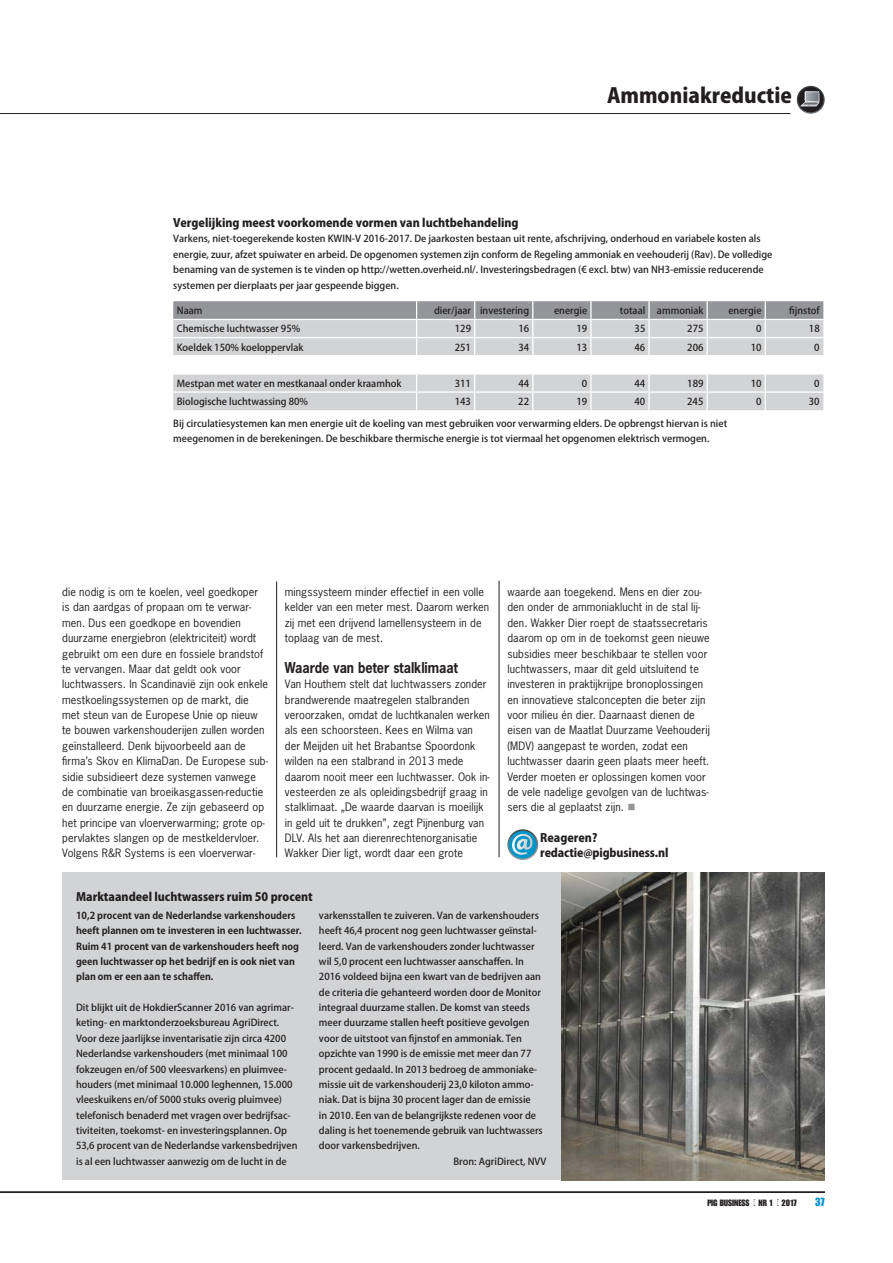
<style>
.page{position:relative;width:893px;height:1263px;background:#fff}
.page>*{position:absolute;margin:0;border:0;box-sizing:border-box;transform-origin:0 0}
.t1{font:20.55px "Koz Go Pro Heavy 90 msp RKSJ H";color:#231f20}
.t2{font:700 14.1px "News Gothic Std";color:#231f20;scale:.9 1}
.t3{font:11.55px/15.3px "Koz Go Pro Heavy 90 msp RKSJ H";color:#231f20}
.t4{font:11.55px "Impact LT Std";color:#0392ce}
.t5{font:10.95px/15.3px "News Gothic Std";letter-spacing:.01em;color:#231f20}
.t6{font:9.6px/15.3px "Koz Go Pro Medium 90 msp RKSJ H";color:#231f20}
.t7{font:9.6px/15.3px "Koz Go Pro Bold 90 msp RKSJ H";color:#231f20}
.t8{font:9px "Impact LT Std";color:#231f20}
</style>
<div class="page">
<hr style="left:0;top:113px;width:790px;height:1px;background:#231f20">
<hr style="left:0;top:1192px;width:825px;height:1px;background:#231f20">
<svg style="left:507px;top:829px;width:31px;height:31px"></svg>
<hr style="left:276px;top:581px;width:1px;height:276px;background:#231f20">
<hr style="left:499px;top:581px;width:1px;height:276px;background:#231f20">
<div style="left:62px;top:873px;width:763px;height:307px;background:#d2d3d4"></div>
<img style="left:561px;top:873px;width:264px;height:307px">
<svg style="left:797px;top:86px;width:28px;height:28px"></svg>
<svg style="left:173px;top:301px;width:650px;height:109px"></svg>
<h1 class="t1" style="left:607px;top:87px;width:186px">Ammoniakreductie</h1>
<p class="t3" style="left:173px;top:217px;width:347px">Vergelijking meest voorkomende vormen van luchtbehandeling</p>
<p class="t6" style="left:173px;top:233px;width:601px">Varkens, niet-toegerekende kosten KWIN-V 2016-2017. De jaarkosten bestaan uit rente, afschrijving, onderhoud en variabele kosten als energie, zuur, afzet spuiwater en arbeid. De opgenomen systemen zijn conform de Regeling ammoniak en veehouderij (Rav). De volledige benaming van de systemen is te vinden op http://wetten.overheid.nl/. Investeringsbedragen (€ excl. btw) van NH3-emissie reducerende systemen per dierplaats per jaar gespeende biggen.</p>
<p class="t6" style="left:177px;top:304px;width:27px">Naam</p>
<p class="t6" style="left:434px;top:304px;width:97px">dier/jaar investering</p>
<p class="t6" style="left:554px;top:304px;width:35px">energie</p>
<p class="t6" style="left:620px;top:304px;width:85px">totaal ammoniak</p>
<p class="t6" style="left:728px;top:304px;width:35px">energie</p>
<p class="t6" style="left:789px;top:304px;width:32px">fijnstof</p>
<p class="t6" style="left:177px;top:322px;width:125px">Chemische luchtwasser 95%</p>
<p class="t6" style="left:455px;top:322px;width:18px">129</p>
<p class="t6" style="left:518px;top:322px;width:12px">16</p>
<p class="t6" style="left:576px;top:322px;width:12px">19</p>
<p class="t6" style="left:634px;top:322px;width:12px">35</p>
<p class="t6" style="left:687px;top:322px;width:18px">275</p>
<p class="t6" style="left:756px;top:322px;width:7px">0</p>
<p class="t6" style="left:809px;top:322px;width:12px">18</p>
<p class="t6" style="left:177px;top:341px;width:128px">Koeldek 150% koeloppervlak</p>
<p class="t6" style="left:455px;top:341px;width:18px">251</p>
<p class="t6" style="left:518px;top:341px;width:12px">34</p>
<p class="t6" style="left:576px;top:341px;width:12px">13</p>
<p class="t6" style="left:634px;top:341px;width:12px">46</p>
<p class="t6" style="left:687px;top:341px;width:18px">206</p>
<p class="t6" style="left:751px;top:341px;width:12px">10</p>
<p class="t6" style="left:814px;top:341px;width:7px">0</p>
<p class="t6" style="left:177px;top:377px;width:226px">Mestpan met water en mestkanaal onder kraamhok</p>
<p class="t6" style="left:455px;top:377px;width:18px">311</p>
<p class="t6" style="left:518px;top:377px;width:12px">44</p>
<p class="t6" style="left:582px;top:377px;width:7px">0</p>
<p class="t6" style="left:634px;top:377px;width:12px">44</p>
<p class="t6" style="left:687px;top:377px;width:18px">189</p>
<p class="t6" style="left:751px;top:377px;width:12px">10</p>
<p class="t6" style="left:814px;top:377px;width:7px">0</p>
<p class="t6" style="left:177px;top:395px;width:133px">Biologische luchtwassing 80%</p>
<p class="t6" style="left:455px;top:395px;width:18px">143</p>
<p class="t6" style="left:518px;top:395px;width:12px">22</p>
<p class="t6" style="left:576px;top:395px;width:12px">19</p>
<p class="t6" style="left:634px;top:395px;width:12px">40</p>
<p class="t6" style="left:687px;top:395px;width:18px">245</p>
<p class="t6" style="left:756px;top:395px;width:7px">0</p>
<p class="t6" style="left:809px;top:395px;width:12px">30</p>
<p class="t6" style="left:173px;top:417px;width:555px">Bij circulatiesystemen kan men energie uit de koeling van mest gebruiken voor verwarming elders. De opbrengst hiervan is niet meegenomen in de berekeningen. De beschikbare thermische energie is tot viermaal het opgenomen elektrisch vermogen.</p>
<p class="t5" style="left:62px;top:585px;width:207px">die nodig is om te koelen, veel goedkoper is dan aardgas of propaan om te verwar&shy;men. Dus een goedkope en bovendien duurzame energiebron (elektriciteit) wordt gebruikt om een dure en fossiele brandstof te vervangen. Maar dat geldt ook voor luchtwassers. In Scandinavië zijn ook enkele mestkoelingssystemen op de markt, die met steun van de Europese Unie op nieuw te bouwen varkenshouderijen zullen worden geïnstalleerd. Denk bijvoorbeeld aan de firma’s Skov en KlimaDan. De Europese sub&shy;sidie subsidieert deze systemen vanwege de combinatie van broeikasgassen-reductie en duurzame energie. Ze zijn gebaseerd op het principe van vloerverwarming; grote op&shy;pervlaktes slangen op de mestkeldervloer.<br>Volgens R&amp;R Systems is een vloerverwar-</p>
<p class="t5" style="left:285px;top:585px;width:206px">mingssysteem minder effectief in een volle kelder van een meter mest. Daarom werken zij met een drijvend lamellensysteem in de toplaag van de mest.</p>
<h2 class="t2" style="left:285px;top:662px;width:194px">Waarde van beter stalklimaat</h2>
<p class="t5" style="left:285px;top:677px;width:207px">Van Houthem stelt dat luchtwassers zonder brandwerende maatregelen stalbranden veroorzaken, omdat de luchtkanalen werken als een schoorsteen. Kees en Wilma van der Meijden uit het Brabantse Spoordonk wilden na een stalbrand in 2013 mede daarom nooit meer een luchtwasser. Ook in&shy;vesteerden ze als opleidingsbedrijf graag in stalklimaat. „De waarde daarvan is moeilijk in geld uit te drukken”, zegt Pijnenburg van DLV. Als het aan dierenrechtenorganisatie Wakker Dier ligt, wordt daar een grote</p>
<p class="t5" style="left:507px;top:585px;width:204px">waarde aan toegekend. Mens en dier zou&shy;den onder de ammoniaklucht in de stal lij&shy;den. Wakker Dier roept de staatssecretaris daarom op om in de toekomst geen nieuwe subsidies meer beschikbaar te stellen voor luchtwassers, maar dit geld uitsluitend te investeren in praktijkrijpe bronoplossingen en innovatieve stalconcepten die beter zijn voor milieu én dier. Daarnaast dienen de eisen van de Maatlat Duurzame Veehouderij (MDV) aangepast te worden, zodat een luchtwasser daarin geen plaats meer heeft.<br>Verder moeten er oplossingen komen voor de vele nadelige gevolgen van de luchtwas&shy;sers die al geplaatst zijn.</p>
<p class="t3" style="left:540px;top:832px;width:130px">Reageren? redactie@pigbusiness.nl</p>
<p class="t3" style="left:76px;top:891px;width:238px">Marktaandeel luchtwassers ruim 50 procent</p>
<p class="t7" style="left:76px;top:909px;width:227px">10,2 procent van de Nederlandse varkenshouders heeft plannen om te investeren in een luchtwasser.<br>Ruim 41 procent van de varkenshouders heeft nog geen luchtwasser op het bedrijf en is ook niet van plan om er een aan te schaffen.</p>
<p class="t6" style="left:76px;top:1001px;width:223px">Dit blijkt uit de HokdierScanner 2016 van agrimar&shy;keting- en marktonderzoeksbureau AgriDirect.<br>Voor deze jaarlijkse inventarisatie zijn circa 4200<br>Nederlandse varkenshouders (met minimaal 100 fokzeugen en/of 500 vleesvarkens) en pluimvee&shy;houders (met minimaal 10.000 leghennen, 15.000 vleeskuikens en/of 5000 stuks overig pluimvee) telefonisch benaderd met vragen over bedrijfsac&shy;tiviteiten, toekomst- en investeringsplannen. Op 53,6 procent van de Nederlandse varkensbedrijven is al een luchtwasser aanwezig om de lucht in de</p>
<p class="t6" style="left:319px;top:909px;width:221px">varkensstallen te zuiveren. Van de varkenshouders</p>
<p class="t6" style="left:319px;top:924px;width:219px">heeft 46,4 procent nog geen luchtwasser geïnstal-</p>
<p class="t6" style="left:319px;top:940px;width:217px">leerd. Van de varkenshouders zonder luchtwasser</p>
<p class="t6" style="left:319px;top:955px;width:206px">wil 5,0 procent een luchtwasser aanschaffen. In</p>
<p class="t6" style="left:319px;top:970px;width:224px">2016 voldeed bijna een kwart van de bedrijven aan</p>
<p class="t6" style="left:319px;top:986px;width:223px">de criteria die gehanteerd worden door de Monitor</p>
<p class="t6" style="left:319px;top:1001px;width:212px">integraal duurzame stallen. De komst van steeds</p>
<p class="t6" style="left:319px;top:1016px;width:212px">meer duurzame stallen heeft positieve gevolgen</p>
<p class="t6" style="left:319px;top:1032px;width:204px">voor de uitstoot van fijnstof en ammoniak. Ten</p>
<p class="t6" style="left:319px;top:1047px;width:214px">opzichte van 1990 is de emissie met meer dan 77</p>
<p class="t6" style="left:319px;top:1063px;width:220px">procent gedaald. In 2013 bedroeg de ammoniake-</p>
<p class="t6" style="left:319px;top:1078px;width:216px">missie uit de varkenshouderij 23,0 kiloton ammo-</p>
<p class="t6" style="left:319px;top:1093px;width:213px">niak. Dat is bijna 30 procent lager dan de emissie</p>
<p class="t6" style="left:319px;top:1109px;width:219px">in 2010. Een van de belangrijkste redenen voor de</p>
<p class="t6" style="left:319px;top:1124px;width:225px">daling is het toenemende gebruik van luchtwassers</p>
<p class="t6" style="left:319px;top:1139px;width:102px">door varkensbedrijven.</p>
<p class="t6" style="left:453px;top:1155px;width:94px">Bron: AgriDirect, NVV</p>
<p class="t8" style="left:707px;top:1197px;width:91px">PIG BUSINESS NR 1 2017</p>
<p class="t4" style="left:815px;top:1195px;width:11px">37</p>
</div>
